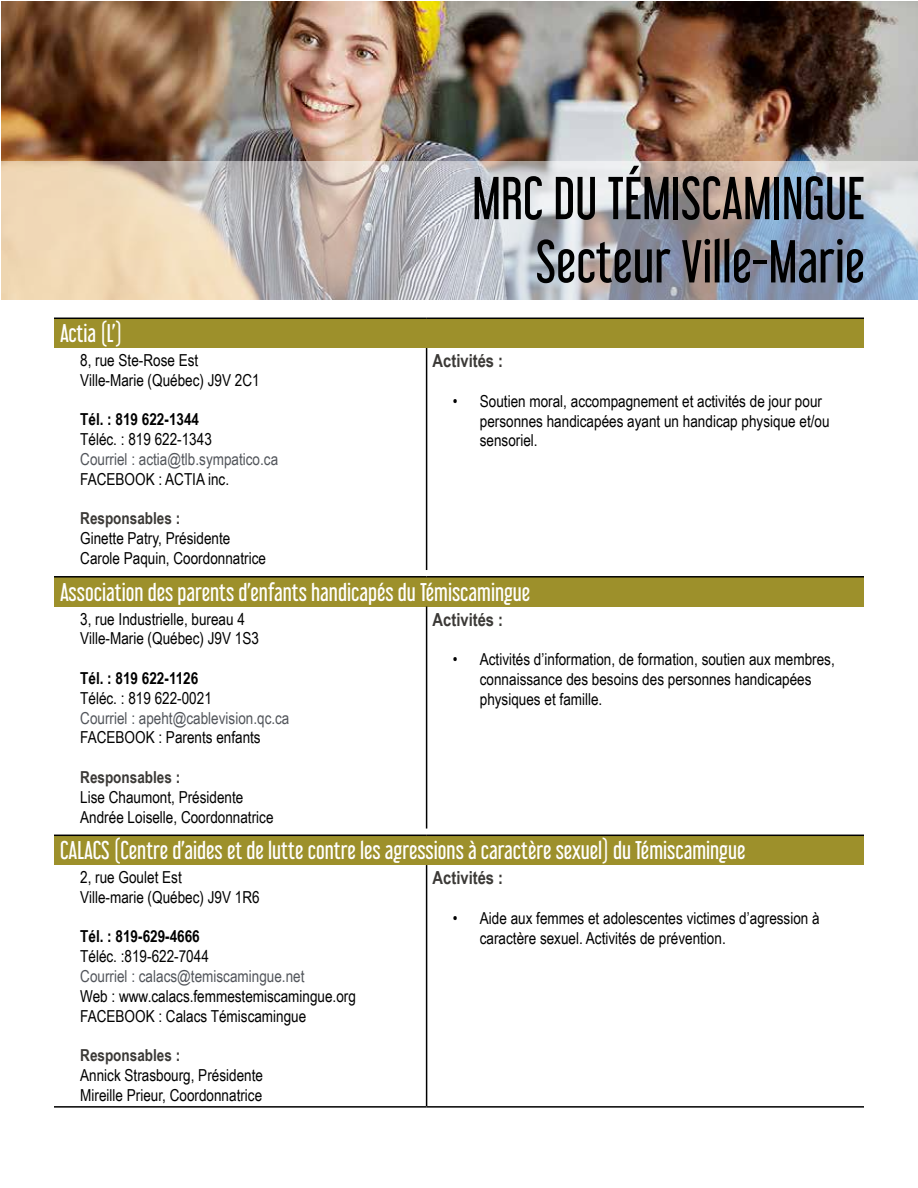
<style>
.page{position:relative;width:918px;height:1188px;background:#fff}
.page>*{position:absolute;margin:0;border:0;box-sizing:border-box;transform-origin:0 0}
.t1{font:54px/63.3px "Libel Suit Rg";color:#000;text-align:right}
.t2{font:22.5px "Libel Suit Rg";color:#fff}
.t3{font:700 18px "Arial Narrow";color:#3b3936}
.t4{font:16.5px/19.8px "Arial Narrow";color:#000}
.t5{font:16.5px "Arial Narrow";color:#52555b}
.t6{font:700 16.5px "Arial Narrow";color:#000}
.t7{font:700 16.5px "Arial Narrow";color:#3b3936}
</style>
<div class="page">
<div style="left:54px;top:318px;width:810px;height:30px;background:#9d902b"></div>
<hr style="left:54px;top:318px;width:373px;height:1px;background:#000">
<hr style="left:427px;top:318px;width:437px;height:1px;background:#000">
<hr style="left:426px;top:348px;width:1px;height:222px;background:#000">
<div style="left:54px;top:577px;width:810px;height:30px;background:#9d902b"></div>
<hr style="left:54px;top:576px;width:373px;height:2px;background:#000">
<hr style="left:427px;top:576px;width:437px;height:2px;background:#000">
<hr style="left:426px;top:607px;width:1px;height:222px;background:#000">
<div style="left:54px;top:835px;width:810px;height:30px;background:#9d902b"></div>
<hr style="left:54px;top:835px;width:373px;height:1px;background:#000">
<hr style="left:427px;top:835px;width:437px;height:1px;background:#000">
<hr style="left:426px;top:865px;width:1px;height:241px;background:#000">
<hr style="left:54px;top:1106px;width:373px;height:2px;background:#000">
<hr style="left:427px;top:1106px;width:437px;height:2px;background:#000">
<img style="left:1px;top:1px;width:917px;height:160px">
<svg style="left:1px;top:161px;width:917px;height:138px;background:#bfbcba"></svg>
<h2 class="t2" style="left:60px;top:315px;width:64px">Actia (L’)</h2>
<p class="t4" style="left:80px;top:350px;width:181px">8, rue Ste-Rose Est<br>Ville-Marie (Québec) J9V 2C1</p>
<p class="t6" style="left:80px;top:407px;width:120px">Tél. : 819 622-1344</p>
<p class="t4" style="left:80px;top:429px;width:133px">Téléc. : 819 622-1343</p>
<p class="t5" style="left:80px;top:447px;width:199px">Courriel : actia@tlb.sympatico.ca</p>
<p class="t4" style="left:80px;top:469px;width:150px">FACEBOOK : ACTIA inc.</p>
<p class="t7" style="left:80px;top:506px;width:102px">Responsables :</p>
<p class="t4" style="left:80px;top:528px;width:187px">Ginette Patry, Présidente<br>Carole Paquin, Coordonnatrice</p>
<h1 class="t1" style="left:472px;top:161px;width:394px">MRC DU TÉMISCAMINGUE<br>Secteur Ville-Marie</h1>
<p class="t3" style="left:433px;top:347px;width:72px">Activités :</p>
<p class="t4" style="left:480px;top:390px;width:351px;text-indent:-27px">• Soutien moral, accompagnement et activités de jour pour personnes handicapées ayant un handicap physique et/ou sensoriel.</p>
<h2 class="t2" style="left:60px;top:573px;width:472px">Association des parents d’enfants handicapés du Témiscamingue</h2>
<p class="t4" style="left:80px;top:608px;width:180px">3, rue Industrielle, bureau 4<br>Ville-Marie (Québec) J9V 1S3</p>
<p class="t6" style="left:80px;top:666px;width:120px">Tél. : 819 622-1126</p>
<p class="t4" style="left:80px;top:687px;width:133px">Téléc. : 819 622-0021</p>
<p class="t5" style="left:80px;top:706px;width:211px">Courriel : apeht@cablevision.qc.ca</p>
<p class="t4" style="left:80px;top:727px;width:182px">FACEBOOK : Parents enfants</p>
<p class="t7" style="left:80px;top:765px;width:102px">Responsables :</p>
<p class="t4" style="left:80px;top:786px;width:195px">Lise Chaumont, Présidente<br>Andrée Loiselle, Coordonnatrice</p>
<p class="t3" style="left:433px;top:606px;width:72px">Activités :</p>
<p class="t4" style="left:480px;top:649px;width:356px;text-indent:-27px">• Activités d’information, de formation, soutien aux membres, connaissance des besoins des personnes handicapées physiques et famille.</p>
<h2 class="t2" style="left:60px;top:832px;width:687px">CALACS (Centre d’aides et de lutte contre les agressions à caractère sexuel) du Témiscamingue</h2>
<p class="t4" style="left:80px;top:867px;width:181px">2, rue Goulet Est<br>Ville-marie (Québec) J9V 1R6</p>
<p class="t6" style="left:80px;top:924px;width:121px">Tél. : 819-629-4666</p>
<p class="t4" style="left:80px;top:946px;width:130px">Téléc. :819-622-7044</p>
<p class="t5" style="left:80px;top:964px;width:226px">Courriel : calacs@temiscamingue.net</p>
<p class="t4" style="left:80px;top:986px;width:277px">Web : www.calacs.femmestemiscamingue.org<br>FACEBOOK : Calacs Témiscamingue</p>
<p class="t7" style="left:80px;top:1043px;width:102px">Responsables :</p>
<p class="t4" style="left:80px;top:1065px;width:184px">Annick Strasbourg, Présidente<br>Mireille Prieur, Coordonnatrice</p>
<p class="t3" style="left:433px;top:864px;width:72px">Activités :</p>
<p class="t4" style="left:480px;top:907px;width:341px;text-indent:-27px">• Aide aux femmes et adolescentes victimes d’agression à caractère sexuel. Activités de prévention.</p>
</div>
